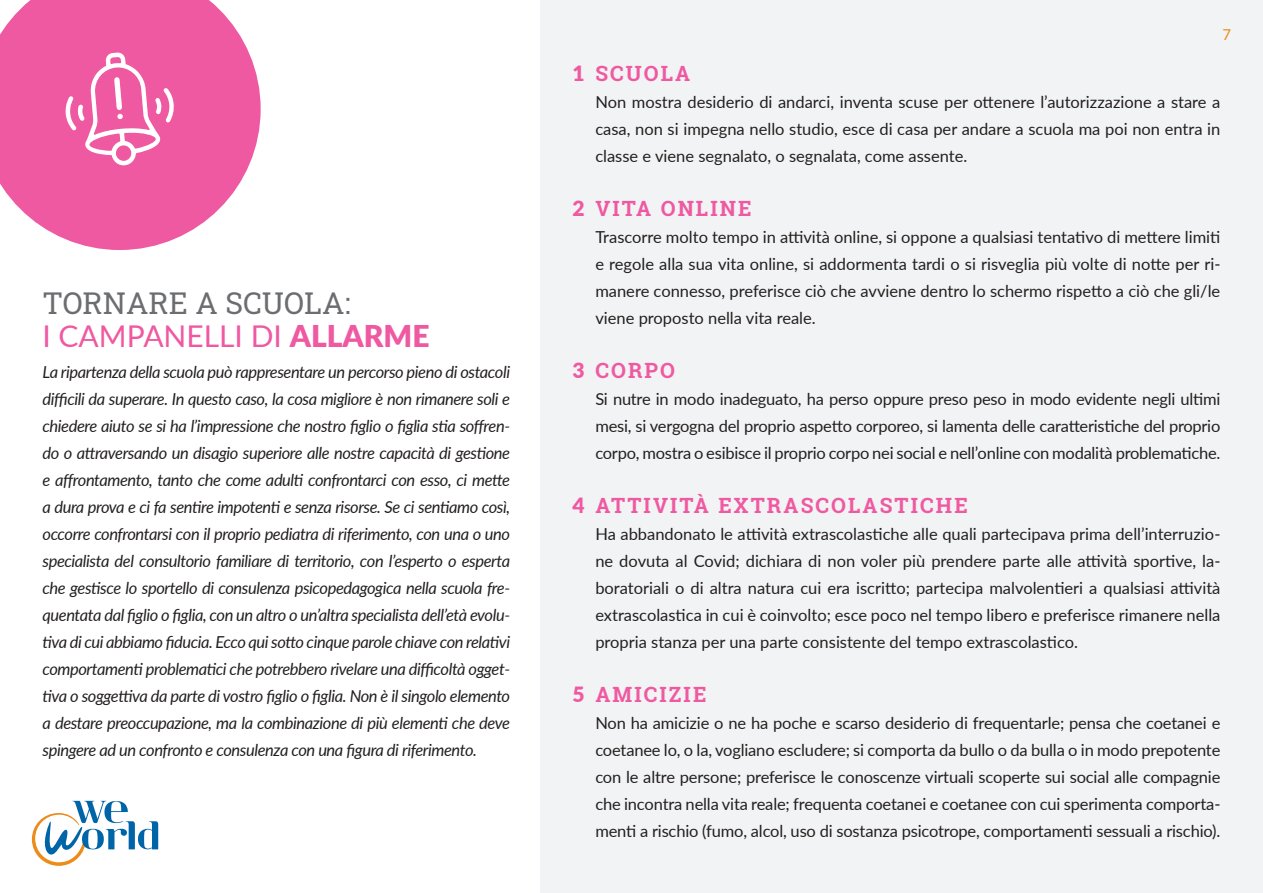
<style>
.page{position:relative;width:1263px;height:893px;background:#fff}
.page>*{position:absolute;margin:0;border:0;box-sizing:border-box;transform-origin:0 0}
.t1{font:30px "Lato";color:#ef59a1}
.t2{font:30px "Roboto Slab";color:#6c6d70}
.title_allarme{font:700 21px "Roboto Slab";letter-spacing:.1em;color:#ef59a1}
.number_genitori{font:900 21px "Lato";color:#ef59a1}
.testo_12-18{font:16.5px/27px "Lato";color:#231f20;text-align:justify}
.intro{font:italic 16.5px/27px "Lato";letter-spacing:-.025em;color:#231f20;text-align:justify}
.t3{font:15px "Lato";color:#eb8c1b}
.s1{font-weight:900}
</style>
<div class="page">
<svg style="left:32px;top:801px;width:126px;height:65px"></svg>
<div style="left:540px;top:0;width:723px;height:893px;background:#f2f3f4"></div>
<svg style="left:0;top:0;width:261px;height:250px;fill:#ef59a1"></svg>
<svg style="left:64px;top:51px;width:112px;height:116px"></svg>
<p class="t2" style="left:43px;top:283px;width:310px">TORNARE A SCUOLA:</p>
<p class="t1" style="left:43px;top:315px;width:388px">I CAMPANELLI DI <span class="s1">ALLARME</span></p>
<p class="intro" style="left:43px;top:358px;width:469px">La ripartenza della scuola può rappresentare un percorso pieno di ostacoli difficili da superare. In questo caso, la cosa migliore è non rimanere soli e chiedere aiuto se si ha l’impressione che nostro figlio o figlia stia soffren&shy;do o attraversando un disagio superiore alle nostre capacità di gestione e affrontamento, tanto che come adulti confrontarci con esso, ci mette a dura prova e ci fa sentire impotenti e senza risorse. Se ci sentiamo così, occorre confrontarsi con il proprio pediatra di riferimento, con una o uno specialista del consultorio familiare di territorio, con l’esperto o esperta che gestisce lo sportello di consulenza psicopedagogica nella scuola fre&shy;quentata dal figlio o figlia, con un altro o un’altra specialista dell’età evolu&shy;tiva di cui abbiamo fiducia. Ecco qui sotto cinque parole chiave con relativi comportamenti problematici che potrebbero rivelare una difficoltà ogget&shy;tiva o soggettiva da parte di vostro figlio o figlia. Non è il singolo elemento a destare preoccupazione, ma la combinazione di più elementi che deve spingere ad un confronto e consulenza con una figura di riferimento.</p>
<p class="number_genitori" style="left:572px;top:58px;width:14px">1</p>
<p class="number_genitori" style="left:572px;top:193px;width:14px">2</p>
<p class="number_genitori" style="left:572px;top:355px;width:14px">3</p>
<p class="number_genitori" style="left:572px;top:490px;width:14px">4</p>
<p class="number_genitori" style="left:572px;top:679px;width:14px">5</p>
<p class="t3" style="left:1222px;top:24px;width:10px">7</p>
<p class="title_allarme" style="left:595px;top:59px;width:96px">SCUOLA</p>
<p class="testo_12-18" style="left:595px;top:88px;width:627px">Non mostra desiderio di andarci, inventa scuse per ottenere l’autorizzazione a stare a casa, non si impegna nello studio, esce di casa per andare a scuola ma poi non entra in classe e viene segnalato, o segnalata, come assente.</p>
<p class="title_allarme" style="left:595px;top:194px;width:158px">VITA ONLINE</p>
<p class="testo_12-18" style="left:595px;top:223px;width:627px">Trascorre molto tempo in attività online, si oppone a qualsiasi tentativo di mettere limiti e regole alla sua vita online, si addormenta tardi o si risveglia più volte di notte per ri&shy;manere connesso, preferisce ciò che avviene dentro lo schermo rispetto a ciò che gli/le viene proposto nella vita reale.</p>
<p class="title_allarme" style="left:595px;top:356px;width:81px">CORPO</p>
<p class="testo_12-18" style="left:595px;top:385px;width:626px">Si nutre in modo inadeguato, ha perso oppure preso peso in modo evidente negli ultimi mesi, si vergogna del proprio aspetto corporeo, si lamenta delle caratteristiche del proprio corpo, mostra o esibisce il proprio corpo nei social e nell’online con modalità problematiche.</p>
<p class="title_allarme" style="left:595px;top:491px;width:374px">ATTIVITÀ EXTRASCOLASTICHE</p>
<p class="testo_12-18" style="left:595px;top:520px;width:627px">Ha abbandonato le attività extrascolastiche alle quali partecipava prima dell’interruzio&shy;ne dovuta al Covid; dichiara di non voler più prendere parte alle attività sportive, la&shy;boratoriali o di altra natura cui era iscritto; partecipa malvolentieri a qualsiasi attività extrascolastica in cui è coinvolto; esce poco nel tempo libero e preferisce rimanere nella propria stanza per una parte consistente del tempo extrascolastico.</p>
<p class="title_allarme" style="left:595px;top:680px;width:113px">AMICIZIE</p>
<p class="testo_12-18" style="left:595px;top:709px;width:627px">Non ha amicizie o ne ha poche e scarso desiderio di frequentarle; pensa che coetanei e coetanee lo, o la, vogliano escludere; si comporta da bullo o da bulla o in modo prepotente con le altre persone; preferisce le conoscenze virtuali scoperte sui social alle compagnie che incontra nella vita reale; frequenta coetanei e coetanee con cui sperimenta comporta&shy;menti a rischio (fumo, alcol, uso di sostanza psicotrope, comportamenti sessuali a rischio).</p>
</div>
